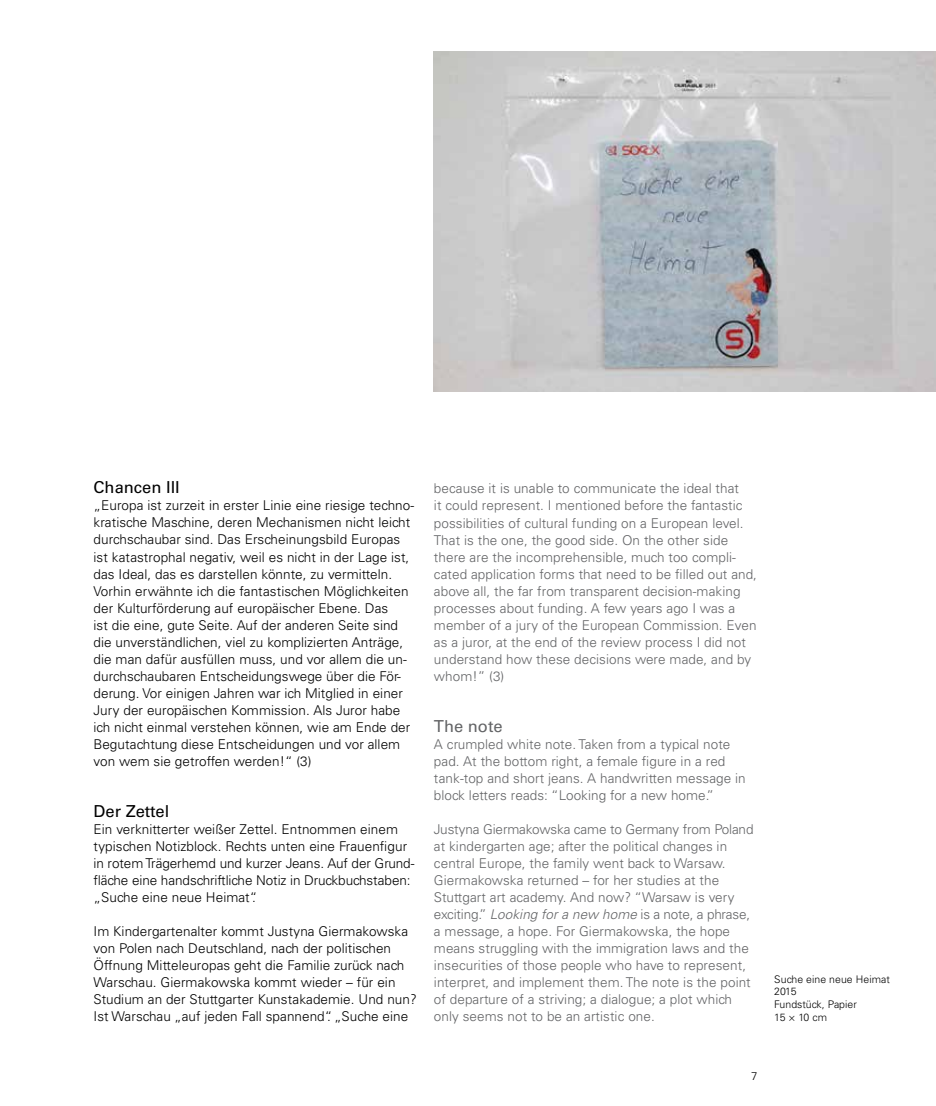
<style>
.page{position:relative;width:936px;height:1106px;background:#fff}
.page>*{position:absolute;margin:0;border:0;box-sizing:border-box;transform-origin:0 0}
.t1{font:16.5px "Univers LT Std";color:#000}
.t2{font:16.5px "Univers LT Std";color:#636466}
.t3{font:300 13.5px/17px "Univers LT Std";letter-spacing:.005em;color:#000}
.t4{font:300 13.5px/17px "Univers LT Std";letter-spacing:.005em;color:#636466}
.t5{font:300 11.25px "Univers LT Std";color:#000}
.t6{font:300 10.5px/12.8px "Univers LT Std";letter-spacing:.005em;color:#000}
.s1{font-style:italic}
</style>
<div class="page">
<img style="left:434px;top:51px;width:501px;height:340px">
<p class="t1" style="left:94px;top:478px;width:88px">Chancen III</p>
<p class="t3" style="left:94px;top:497px;width:322px">„Europa ist zurzeit in erster Linie eine riesige techno&shy;kratische Maschine, deren Mechanismen nicht leicht durchschaubar sind. Das Erscheinungsbild Europas ist katastrophal negativ, weil es nicht in der Lage ist, das Ideal, das es darstellen könnte, zu vermitteln.<br>Vorhin erwähnte ich die fantastischen Möglichkeiten der Kulturförderung auf europäischer Ebene. Das<br>ist die eine, gute Seite. Auf der anderen Seite sind die unverständlichen, viel zu komplizierten Anträge, die man dafür ausfüllen muss, und vor allem die un&shy;durchschaubaren Entscheidungswege über die För&shy;derung. Vor einigen Jahren war ich Mitglied in einer Jury der europäischen Kommission. Als Juror habe ich nicht einmal verstehen können, wie am Ende der Begutachtung diese Entscheidungen und vor allem von wem sie getroffen werden!“ (3)</p>
<p class="t1" style="left:94px;top:801px;width:77px">Der Zettel</p>
<p class="t3" style="left:94px;top:820px;width:322px">Ein verknitterter weißer Zettel. Entnommen einem typischen Notizblock. Rechts unten eine Frauenfigur in rotem Trägerhemd und kurzer Jeans. Auf der Grund&shy;fläche eine handschriftliche Notiz in Druckbuchstaben: „Suche eine neue Heimat“.</p>
<p class="t3" style="left:94px;top:922px;width:325px">Im Kindergartenalter kommt Justyna Giermakowska von Polen nach Deutschland, nach der politischen Öffnung Mitteleuropas geht die Familie zurück nach Warschau. Giermakowska kommt wieder – für ein Studium an der Stuttgarter Kunstakademie. Und nun?<br>Ist Warschau „auf jeden Fall spannend“. „Suche eine</p>
<p class="t4" style="left:434px;top:480px;width:324px">because it is unable to communicate the ideal that<br>it could represent. I mentioned before the fantastic possibilities of cultural funding on a European level.<br>That is the one, the good side. On the other side there are the incomprehensible, much too compli&shy;cated application forms that need to be filled out and, above all, the far from transparent decision-making processes about funding. A few years ago I was a member of a jury of the European Commission. Even as a juror, at the end of the review process I did not understand how these decisions were made, and by whom!” (3)</p>
<p class="t2" style="left:434px;top:716px;width:70px">The note</p>
<p class="t4" style="left:434px;top:735px;width:313px">A crumpled white note. Taken from a typical note pad. At the bottom right, a female figure in a red tank-top and short jeans. A handwritten message in block letters reads: “Looking for a new home.”</p>
<p class="t4" style="left:434px;top:820px;width:321px">Justyna Giermakowska came to Germany from Poland at kindergarten age; after the political changes in central Europe, the family went back to Warsaw.<br>Giermakowska returned – for her studies at the Stuttgart art academy. And now? “Warsaw is very exciting.” <span class="s1">Looking for a new home</span> is a note, a phrase, a message, a hope. For Giermakowska, the hope means struggling with the immigration laws and the insecurities of those people who have to represent, interpret, and implement them. The note is the point of departure of a striving; a dialogue; a plot which only seems not to be an artistic one.</p>
<p class="t6" style="left:774px;top:972px;width:117px">Suche eine neue Heimat<br>2015<br>Fundstück, Papier<br>15 × 10 cm</p>
<p class="t5" style="left:751px;top:1069px;width:8px">7</p>
</div>
